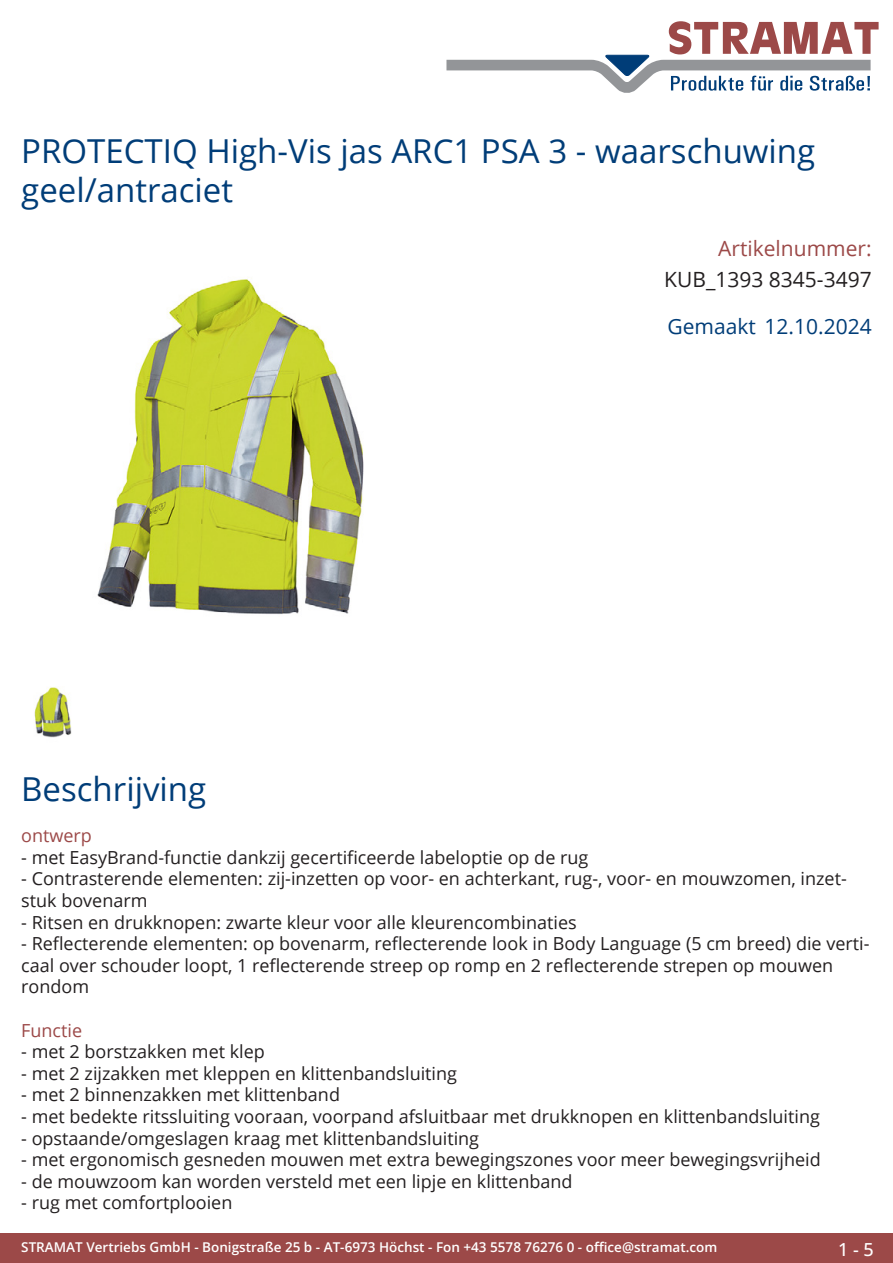
<style>
.page{position:relative;width:893px;height:1263px;background:#fff}
.page>*{position:absolute;margin:0;border:0;box-sizing:border-box;transform-origin:0 0}
.Produkttitel{font:33px/39.6px "Open Sans";color:#003d78}
.TechDaten_Inhalt{font:21px "Open Sans";color:#231f20}
.Erstellungsdatum{font:21px "Open Sans";color:#003d78}
.TechDaten_Überschrif{font:21px "Open Sans";color:#9c4948}
.Beschreibung_Text{font:18px/21.6px "Open Sans";color:#231f20}
.Beschreibung_Text-2{font:18px "Open Sans";color:#9c4948}
.t1{font:500 18px "Open Sans";color:#fff}
.t2{font:600 13.5px "Open Sans";color:#fff}
</style>
<div class="page">
<div style="left:0;top:1233px;width:893px;height:30px;background:#9c4948"></div>
<svg style="left:446px;top:21px;width:433px;height:72px"></svg>
<img style="left:97px;top:277px;width:267px;height:337px">
<img style="left:34px;top:687px;width:38px;height:51px">
<p class="Produkttitel" style="left:21px;top:130px;width:795px">PROTECTIQ High-Vis jas ARC1 PSA 3 - waarschuwing geel/antraciet</p>
<p class="TechDaten_Überschrif" style="left:718px;top:234px;width:155px">Artikelnummer:</p>
<p class="TechDaten_Inhalt" style="left:664px;top:265px;width:209px">KUB_1393 8345-3497</p>
<p class="Erstellungsdatum" style="left:668px;top:312px;width:206px">Gemaakt 12.10.2024</p>
<p class="Produkttitel" style="left:21px;top:768px;width:186px">Beschrijving</p>
<p class="Beschreibung_Text-2" style="left:21px;top:823px;width:72px">ontwerp</p>
<p class="Beschreibung_Text" style="left:21px;top:846px;width:569px">- met EasyBrand-functie dankzij gecertificeerde labeloptie op de rug</p>
<p class="Beschreibung_Text" style="left:21px;top:867px;width:826px">- Contrasterende elementen: zij-inzetten op voor- en achterkant, rug-, voor- en mouwzomen, inzet&shy;stuk bovenarm</p>
<p class="Beschreibung_Text" style="left:21px;top:911px;width:557px">- Ritsen en drukknopen: zwarte kleur voor alle kleurencombinaties</p>
<p class="Beschreibung_Text" style="left:21px;top:932px;width:848px">- Reflecterende elementen: op bovenarm, reflecterende look in Body Language (5 cm breed) die verti&shy;caal over schouder loopt, 1 reflecterende streep op romp en 2 reflecterende strepen op mouwen rondom</p>
<p class="Beschreibung_Text-2" style="left:21px;top:1018px;width:62px">Functie</p>
<p class="Beschreibung_Text" style="left:21px;top:1040px;width:245px">- met 2 borstzakken met klep</p>
<p class="Beschreibung_Text" style="left:21px;top:1062px;width:437px">- met 2 zijzakken met kleppen en klittenbandsluiting</p>
<p class="Beschreibung_Text" style="left:21px;top:1083px;width:320px">- met 2 binnenzakken met klittenband</p>
<p class="Beschreibung_Text" style="left:21px;top:1105px;width:800px">- met bedekte ritssluiting vooraan, voorpand afsluitbaar met drukknopen en klittenbandsluiting</p>
<p class="Beschreibung_Text" style="left:21px;top:1127px;width:459px">- opstaande/omgeslagen kraag met klittenbandsluiting</p>
<p class="Beschreibung_Text" style="left:21px;top:1148px;width:801px">- met ergonomisch gesneden mouwen met extra bewegingszones voor meer bewegingsvrijheid</p>
<p class="Beschreibung_Text" style="left:21px;top:1170px;width:553px">- de mouwzoom kan worden versteld met een lipje en klittenband</p>
<p class="Beschreibung_Text" style="left:21px;top:1191px;width:213px">- rug met comfortplooien</p>
<p class="t2" style="left:21px;top:1238px;width:698px">STRAMAT Vertriebs GmbH - Bonigstraße 25 b - AT-6973 Höchst - Fon +43 5578 76276 0 - office@stramat.com</p>
<p class="t1" style="left:838px;top:1237px;width:37px">1 - 5</p>
</div>
